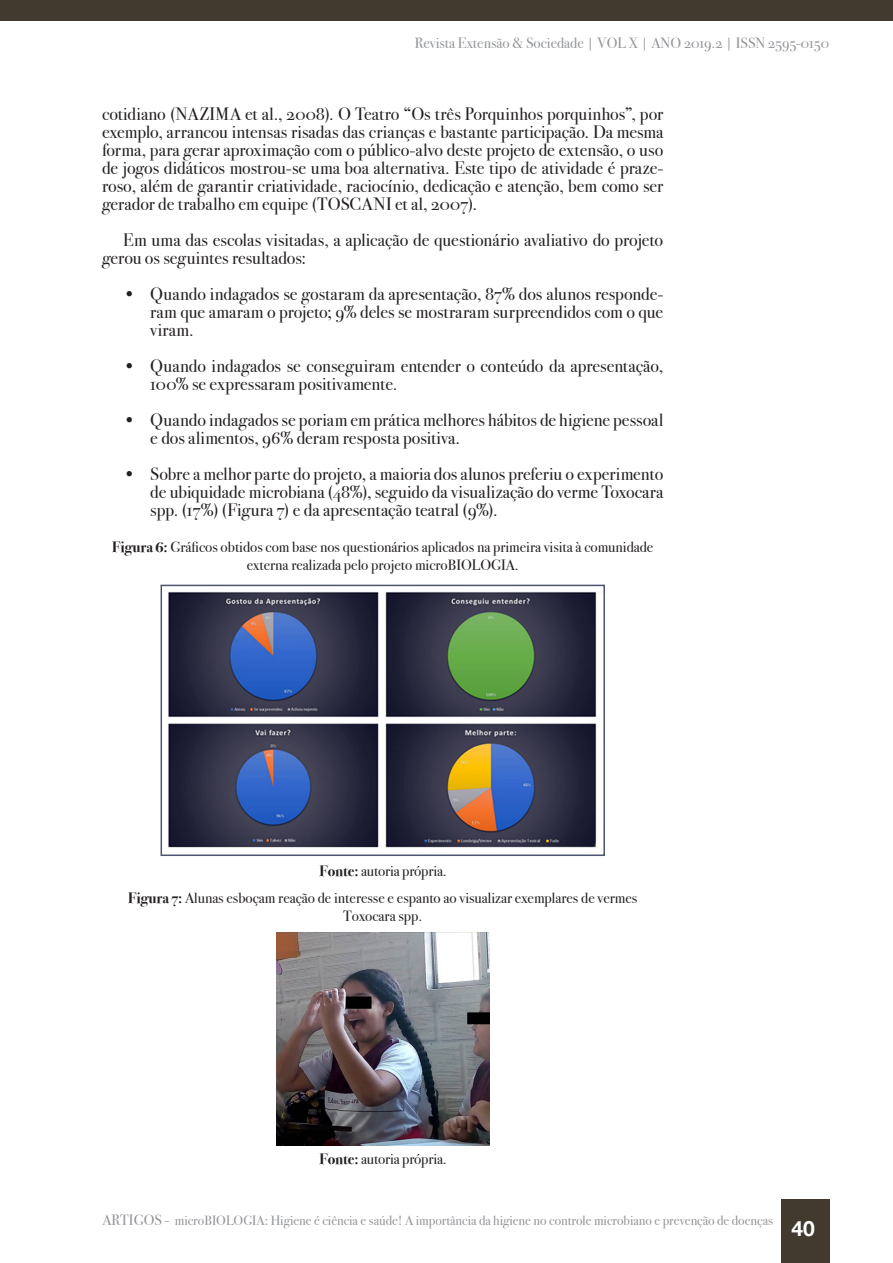
<style>
.page{position:relative;width:893px;height:1263px;background:#fff}
.page>*{position:absolute;margin:0;border:0;box-sizing:border-box;transform-origin:0 0}
.t1{font:700 21px "Helvetica Neue";color:#fff}
.TEXTO{font:18px/18px "Bodoni Svty Two OSITCTT";color:#231f20;text-align:justify}
.LEGENDAS{font:15px/18px "Bodoni Svty Two OSITCTT";color:#231f20;text-align:center}
.t2{font:15px "Bodoni Svty Two OSITCTT";color:#939598}
.t3{font:13.5px "Bodoni Svty Two OSITCTT";color:#939598}
.s1{font-weight:700}
.s2{font-size:15px}
</style>
<div class="page">
<div style="left:781px;top:1199px;width:48px;height:64px;background:#423a2f"></div>
<div style="left:0;top:0;width:893px;height:21px;background:#423a2f"></div>
<img style="left:168px;top:592px;width:429px;height:256px">
<div style="left:161px;top:585px;width:444px;height:271px;border:2px solid #4d5470"></div>
<img style="left:276px;top:933px;width:213px;height:212px">
<p class="t2" style="left:415px;top:34px;width:416px">Revista Extensão &amp; Sociedade | VOL X | ANO 2019.2 | ISSN 2595-0150</p>
<p class="TEXTO" style="left:102px;top:105px;width:563px">cotidiano (NAZIMA et al., 2008). O Teatro “Os três Porquinhos porquinhos”, por exemplo, arrancou intensas risadas das crianças e bastante participação. Da mesma forma, para gerar aproximação com o público-alvo deste projeto de extensão, o uso de jogos didáticos mostrou-se uma boa alternativa. Este tipo de atividade é praze&shy;roso, além de garantir criatividade, raciocínio, dedicação e atenção, bem como ser gerador de trabalho em equipe (TOSCANI et al, 2007).</p>
<p class="TEXTO" style="left:102px;top:231px;width:563px;text-indent:21px">Em uma das escolas visitadas, a aplicação de questionário avaliativo do projeto gerou os seguintes resultados:</p>
<p class="TEXTO" style="left:150px;top:285px;width:515px;text-indent:-27px">• Quando indagados se gostaram da apresentação, 87% dos alunos responde&shy;ram que amaram o projeto; 9% deles se mostraram surpreendidos com o que viram.</p>
<p class="TEXTO" style="left:150px;top:357px;width:514px;text-indent:-27px">• Quando indagados se conseguiram entender o conteúdo da apresentação,<br>100% se expressaram positivamente.</p>
<p class="TEXTO" style="left:150px;top:411px;width:514px;text-indent:-27px">• Quando indagados se poriam em prática melhores hábitos de higiene pessoal e dos alimentos, 96% deram resposta positiva.</p>
<p class="TEXTO" style="left:150px;top:465px;width:515px;text-indent:-27px">• Sobre a melhor parte do projeto, a maioria dos alunos preferiu o experimento de ubiquidade microbiana (48%), seguido da visualização do verme Toxocara spp. (17%) (Figura 7) e da apresentação teatral (9%).</p>
<p class="LEGENDAS" style="left:112px;top:538px;width:543px"><span class="s1">Figura 6:</span> Gráficos obtidos com base nos questionários aplicados na primeira visita à comunidade externa realizada pelo projeto microBIOLOGIA.</p>
<p class="LEGENDAS" style="left:320px;top:861px;width:129px"><span class="s1">Fonte:</span> autoria própria.</p>
<p class="LEGENDAS" style="left:128px;top:889px;width:511px"><span class="s1">Figura 7:</span> Alunas esboçam reação de interesse e espanto ao visualizar exemplares de vermes<br>Toxocara spp.</p>
<p class="LEGENDAS" style="left:320px;top:1149px;width:129px"><span class="s1">Fonte:</span> autoria própria.</p>
<p class="t3" style="left:102px;top:1212px;width:672px"><span class="s2">ARTIGOS -</span> microBIOLOGIA: Higiene é ciência e saúde! A importância da higiene no controle microbiano e prevenção de doenças</p>
<p class="t1" style="left:791px;top:1216px;width:25px">40</p>
</div>
